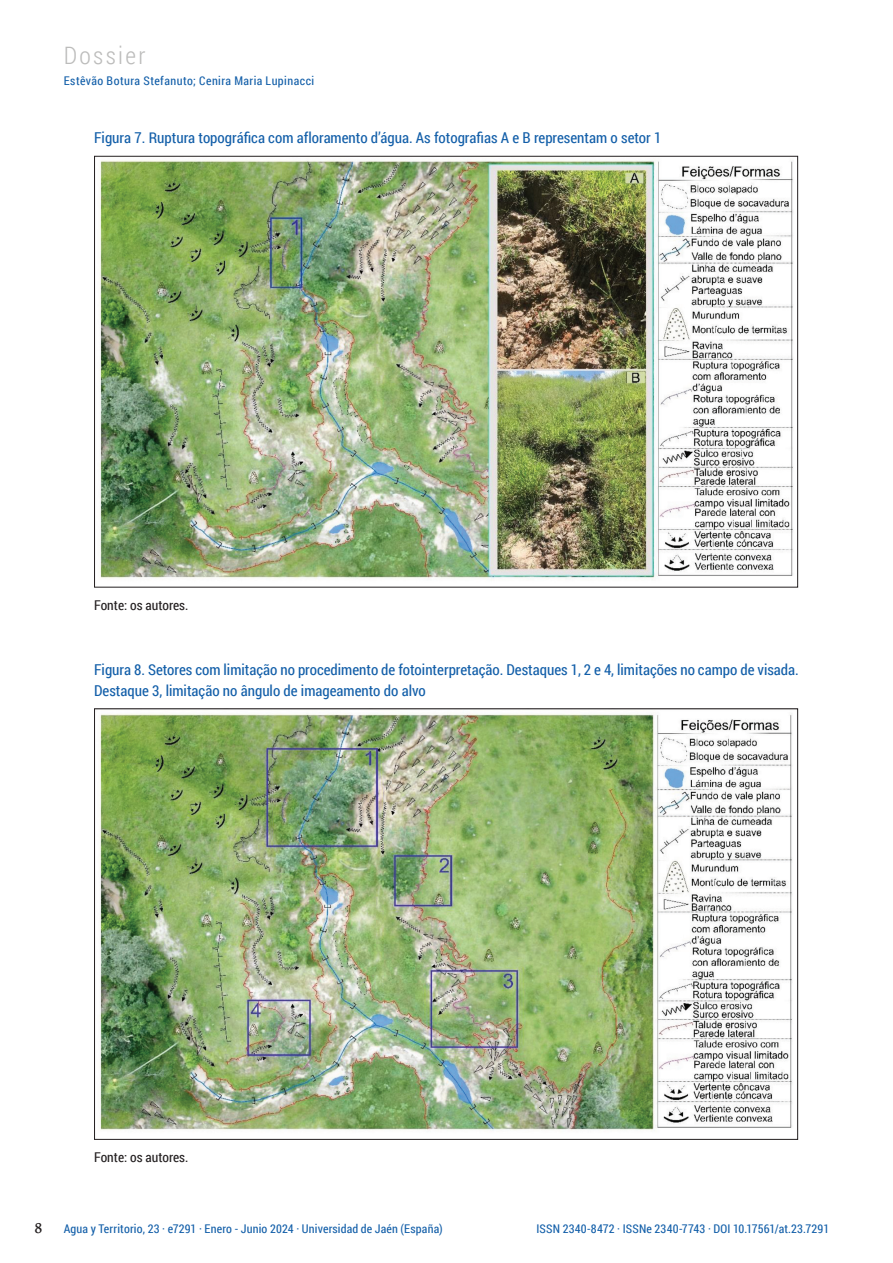
<style>
.page{position:relative;width:893px;height:1263px;background:#fff}
.page>*{position:absolute;margin:0;border:0;box-sizing:border-box;transform-origin:0 0}
.t1{font:300 24px "Roboto Condensed";letter-spacing:.1em;color:#bcbcbb}
.t2{font:16.5px "Gentium Book Basic";color:#231f20}
.Figure_Caption{font:15px/21px "Roboto Condensed";color:#135fa9}
.Figure_Source{font:13.5px "Roboto Condensed";color:#231f20}
.t3{font:12px "Roboto Condensed";letter-spacing:.015em;color:#135fa9}
.t4{font:12px "Roboto Condensed";letter-spacing:.035em;color:#135fa9}
</style>
<div class="page">
<img style="left:100px;top:160px;width:693px;height:420px">
<img style="left:100px;top:713px;width:692px;height:418px">
<h1 class="t1" style="left:64px;top:39px;width:83px">Dossier</h1>
<p class="t4" style="left:64px;top:72px;width:252px">Estêvão Botura Stefanuto; Cenira Maria Lupinacci</p>
<p class="Figure_Caption" style="left:94px;top:127px;width:569px">Figura 7. Ruptura topográfica com afloramento d’água. As fotografias A e B representam o setor 1</p>
<p class="Figure_Source" style="left:94px;top:596px;width:96px">Fonte: os autores.</p>
<p class="Figure_Caption" style="left:94px;top:658px;width:706px">Figura 8. Setores com limitação no procedimento de fotointerpretação. Destaques 1, 2 e 4, limitações no campo de visada.<br>Destaque 3, limitação no ângulo de imageamento do alvo</p>
<p class="Figure_Source" style="left:94px;top:1148px;width:96px">Fonte: os autores.</p>
<p class="t2" style="left:35px;top:1215px;width:9px">8</p>
<p class="t3" style="left:64px;top:1220px;width:380px">Agua y Territorio, 23 · e7291 · Enero - Junio 2024 · Universidad de Jaén (España)</p>
<p class="t3" style="left:536px;top:1220px;width:294px">ISSN 2340-8472 · ISSNe 2340-7743 · DOI 10.17561/at.23.7291</p>
</div>
